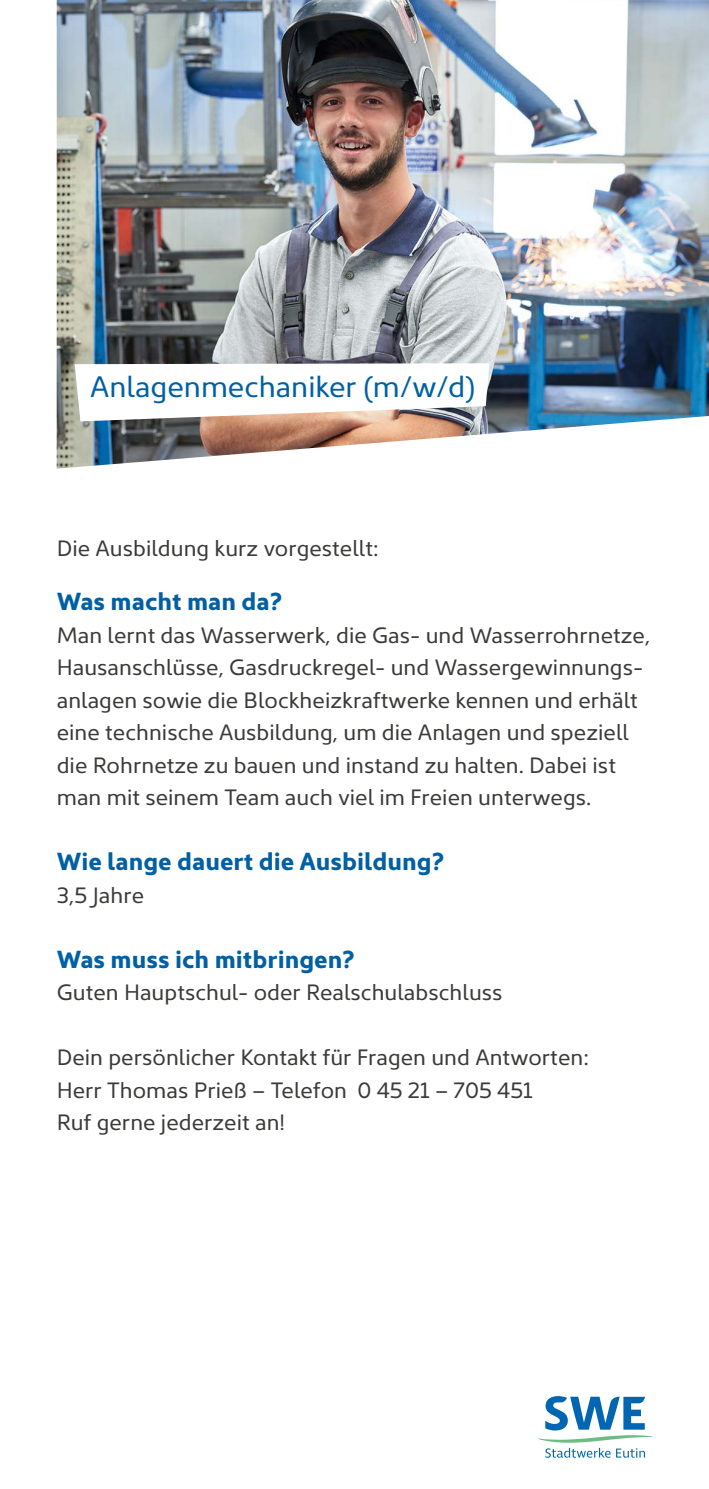
<style>
.page{position:relative;width:709px;height:1489px;background:#fff}
.page>*{position:absolute;margin:0;border:0;box-sizing:border-box;transform-origin:0 0}
.t1{font:30px "Kyrial Sans Pro";color:#0060a3}
.t2{font:700 25px "Kyrial Sans Pro";color:#0060a3}
.t3{font:22.5px/32.5px "Kyrial Sans Pro";letter-spacing:.005em;color:#3a3a39}
</style>
<div class="page">
<img style="left:57px;top:0;width:652px;height:468px">
<svg style="left:75px;top:363px;width:414px;height:58px"></svg>
<svg style="left:538px;top:1396px;width:114px;height:61px"></svg>
<p class="t1" style="left:90px;top:366px;width:387px">Anlagenmechaniker (m/w/d)</p>
<p class="t3" style="left:57px;top:531px;width:323px">Die Ausbildung kurz vorgestellt:</p>
<p class="t2" style="left:57px;top:583px;width:227px">Was macht man da?</p>
<p class="t3" style="left:57px;top:617px;width:595px">Man lernt das Wasserwerk, die Gas- und Wasserrohrnetze, Hausanschlüsse, Gasdruckregel- und Wassergewinnungs&shy;anlagen sowie die Blockheizkraftwerke kennen und erhält eine technische Ausbildung, um die Anlagen und speziell die Rohrnetze zu bauen und instand zu halten. Dabei ist man mit seinem Team auch viel im Freien unterwegs.</p>
<p class="t2" style="left:57px;top:843px;width:389px">Wie lange dauert die Ausbildung?</p>
<p class="t3" style="left:57px;top:877px;width:89px">3,5 Jahre</p>
<p class="t2" style="left:57px;top:941px;width:300px">Was muss ich mitbringen?</p>
<p class="t3" style="left:57px;top:974px;width:447px">Guten Hauptschul- oder Realschulabschluss</p>
<p class="t3" style="left:57px;top:1039px;width:533px">Dein persönlicher Kontakt für Fragen und Antworten:</p>
<p class="t3" style="left:57px;top:1072px;width:477px">Herr Thomas Prieß – Telefon 0 45 21 – 705 451</p>
<p class="t3" style="left:57px;top:1104px;width:230px">Ruf gerne jederzeit an!</p>
</div>
